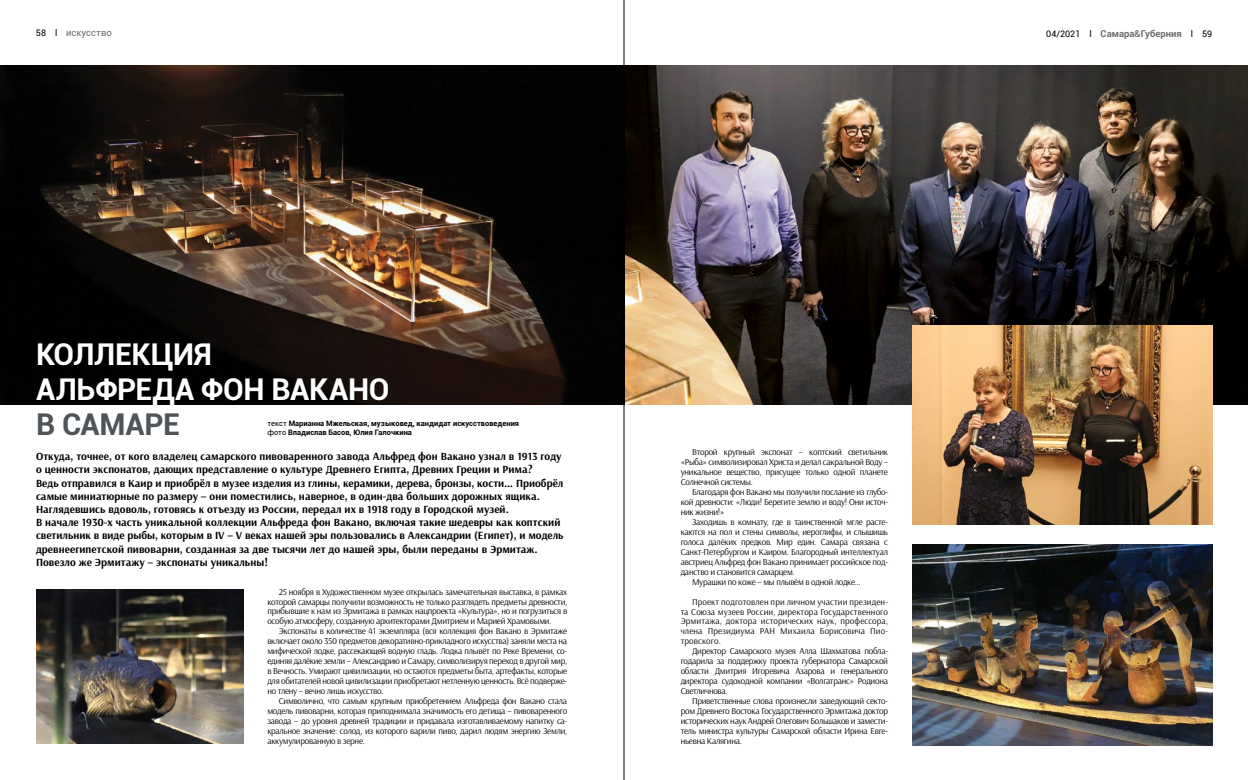
<style>
.page{position:relative;width:1248px;height:780px;background:#fff}
.page>*{position:absolute;margin:0;border:0;box-sizing:border-box;transform-origin:0 0}
.t1{font:700 30px/35px "Roboto";letter-spacing:-.01em;color:#fff}
.t2{font:700 30px "Roboto";letter-spacing:-.005em;color:#4e5458}
.t3{font:700 11px/13.2px "Arsenal";letter-spacing:.005em;color:#000}
.t4{font:700 9.5px "Roboto";color:#6c6f71}
.t5{font:9.5px "Roboto";color:#6c6f71}
.t6{font:9px/10px "Arsenal";letter-spacing:-.03em;color:#000;text-align:justify}
.t7{font:700 7.5px/9px "Roboto";color:#000}
.s1{font-size:9px;color:#000}
.s2{font-weight:400;font-size:9px;color:#000}
.s3{font-weight:500}
.s4{font-weight:400}
</style>
<div class="page">
<img style="left:0;top:66px;width:1247px;height:339px">
<img style="left:36px;top:590px;width:207px;height:154px">
<img style="left:912px;top:325px;width:300px;height:199px">
<img style="left:912px;top:544px;width:300px;height:201px">
<hr style="left:623px;top:0;width:1px;height:780px;background:#000">
<p class="t5" style="left:36px;top:26px;width:77px"><span class="s1">58 l</span> искусство</p>
<p class="t4" style="left:1046px;top:27px;width:167px"><span class="s2">04/2021 l</span> Самара<span class="s3">&amp;</span>Губерния <span class="s2">l 59</span></p>
<h1 class="t1" style="left:36px;top:335px;width:355px">КОЛЛЕКЦИЯ<br>АЛЬФРЕДА ФОН ВАКАНО</h1>
<h1 class="t2" style="left:36px;top:403px;width:145px">В САМАРЕ</h1>
<p class="t7" style="left:267px;top:419px;width:253px"><span class="s4">текст</span> Марианна Мжельская, музыковед, кандидат искусствоведения <span class="s4">фото</span> Владислав Басов, Юлия Галочкина</p>
<p class="t3" style="left:36px;top:450px;width:529px">Откуда, точнее, от кого владелец самарского пивоваренного завода Альфред фон Вакано узнал в 1913 году о ценности экспонатов, дающих представление о культуре Древнего Египта, Древних Греции и Рима?<br>Ведь отправился в Каир и приобрёл в музее изделия из глины, керамики, дерева, бронзы, кости… Приобрёл самые миниатюрные по размеру – они поместились, наверное, в один-два больших дорожных ящика.<br>Наглядевшись вдоволь, готовясь к отъезду из России, передал их в 1918 году в Городской музей.<br>В начале 1930-х часть уникальной коллекции Альфреда фон Вакано, включая такие шедевры как коптский светильник в виде рыбы, которым в IV – V веках нашей эры пользовались в Александрии (Египет), и модель древнеегипетской пивоварни, созданная за две тысячи лет до нашей эры, были переданы в Эрмитаж.<br>Повезло же Эрмитажу – экспонаты уникальны!</p>
<p class="t6" style="left:267px;top:586px;width:301px;text-indent:11px">25 ноября в Художественном музее открылась замечательная выставка, в рамках которой самарцы получили возможность не только разглядеть предметы древности, прибывшие к нам из Эрмитажа в рамках нацпроекта «Культура», но и погрузиться в особую атмосферу, созданную архитекторами Дмитрием и Марией Храмовыми.</p>
<p class="t6" style="left:267px;top:626px;width:301px;text-indent:11px">Экспонаты в количестве 41 экземпляра (вся коллекция фон Вакано в Эрмитаже включает около 350 предметов декоративно-прикладного искусства) заняли места на мифической лодке, рассекающей водную гладь. Лодка плывёт по Реке Времени, со&shy;единяя далёкие земли – Александрию и Самару, символизируя переход в другой мир, в Вечность. Умирают цивилизации, но остаются предметы быта, артефакты, которые для обитателей новой цивилизации приобретают нетленную ценность. Всё подверже&shy;но тлену – вечно лишь искусство.</p>
<p class="t6" style="left:267px;top:696px;width:301px;text-indent:11px">Символично, что самым крупным приобретением Альфреда фон Вакано стала модель пивоварни, которая приподнимала значимость его детища – пивоваренного завода – до уровня древней традиции и придавала изготавливаемому напитку са&shy;кральное значение: солод, из которого варили пиво, дарил людям энергию Земли, аккумулированную в зерне.</p>
<p class="t6" style="left:680px;top:447px;width:209px;text-indent:11px">Второй крупный экспонат – коптский светильник «Рыба» символизировал Христа и делал сакральной Воду – уникальное вещество, присущее только одной планете Солнечной системы.</p>
<p class="t6" style="left:680px;top:487px;width:209px;text-indent:11px">Благодаря фон Вакано мы получили послание из глубо&shy;кой древности: «Люди! Берегите землю и воду! Они источ&shy;ник жизни!»</p>
<p class="t6" style="left:692px;top:516px;width:197px">Заходишь в комнату, где в таинственной мгле расте-</p>
<p class="t6" style="left:680px;top:526px;width:209px">каются на пол и стены символы, иероглифы, и слышишь</p>
<p class="t6" style="left:680px;top:536px;width:209px">голоса далёких предков. Мир един. Самара связана с</p>
<p class="t6" style="left:680px;top:546px;width:209px">Санкт-Петербургом и Каиром. Благородный интеллектуал</p>
<p class="t6" style="left:680px;top:556px;width:209px">австриец Альфред фон Вакано принимает российское под-</p>
<p class="t6" style="left:680px;top:566px;width:115px">данство и становится самарцем.</p>
<p class="t6" style="left:692px;top:576px;width:170px">Мурашки по коже – мы плывём в одной лодке…</p>
<p class="t6" style="left:680px;top:596px;width:209px;text-indent:11px">Проект подготовлен при личном участии президен&shy;та Союза музеев России, директора Государственного Эрмитажа, доктора исторических наук, профессора, члена Президиума РАН Михаила Борисовича Пио&shy;тровского.</p>
<p class="t6" style="left:680px;top:646px;width:209px;text-indent:11px">Директор Самарского музея Алла Шахматова побла&shy;годарила за поддержку проекта губернатора Самарской области Дмитрия Игоревича Азарова и генерального директора судоходной компании «Волгатранс» Родиона Светличнова.</p>
<p class="t6" style="left:680px;top:696px;width:209px;text-indent:11px">Приветственные слова произнесли заведующий секто&shy;ром Древнего Востока Государственного Эрмитажа доктор исторических наук Андрей Олегович Большаков и замести&shy;тель министра культуры Самарской области Ирина Евге&shy;ньевна Калягина.</p>
</div>
